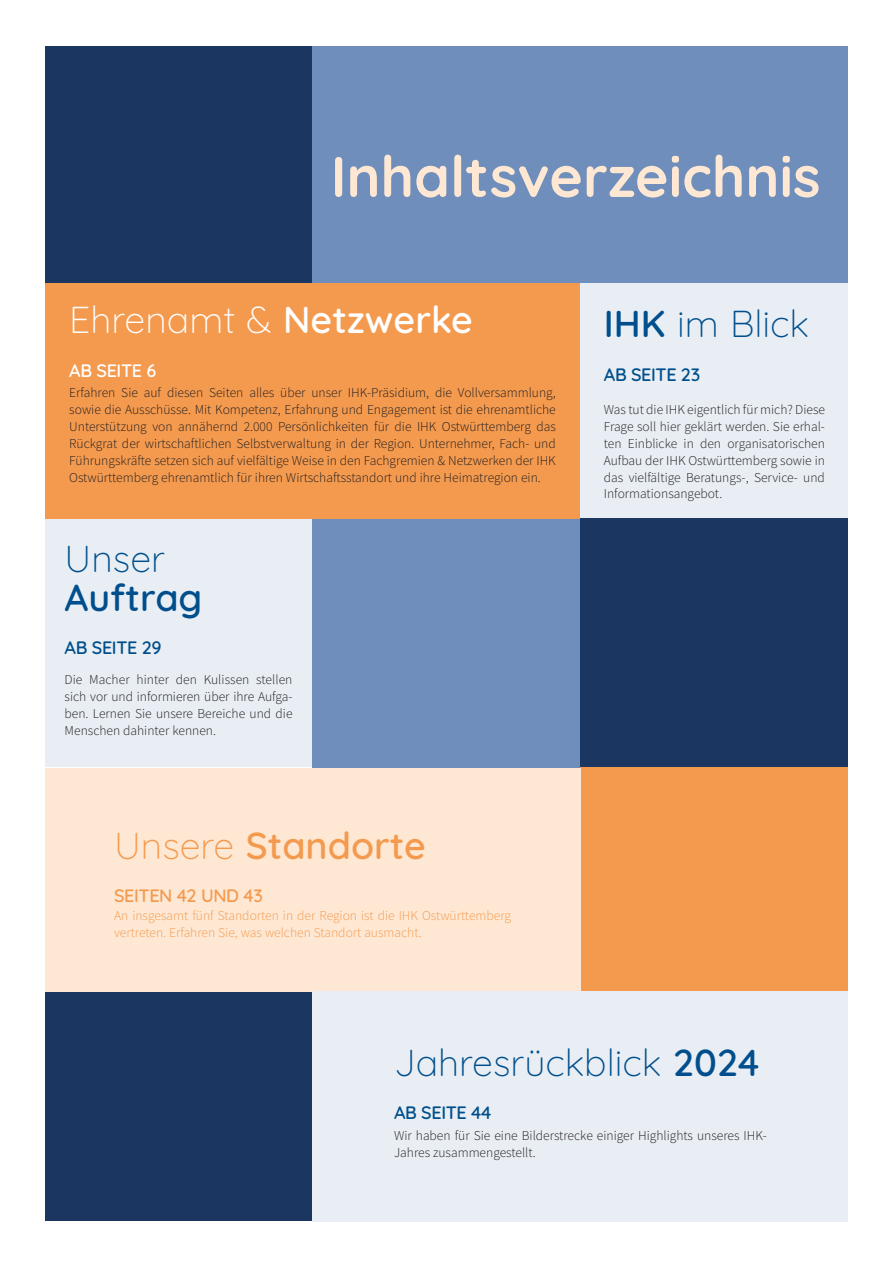
<style>
.page{position:relative;width:893px;height:1263px;background:#fff}
.page>*{position:absolute;margin:0;border:0;box-sizing:border-box;transform-origin:0 0}
.t1{font:700 57.15px "Quicksand";color:#fee8d3}
.t2{font:300 37.5px "Quicksand";color:#004f8c}
.t3{font:300 37.5px "Quicksand";color:#fff}
.t4{font:600 37.5px "Quicksand";color:#f49a4f}
.t5{font:600 37.5px "Quicksand";color:#004f8c}
.t6{font:600 18px "Quicksand";letter-spacing:-.02em;color:#004f8c}
.t7{font:600 18px "Quicksand";letter-spacing:-.02em;color:#f49a4f}
.t8{font:600 18px "Quicksand";letter-spacing:-.02em;color:#fff}
.t9{font:300 13.5px/16.8px "Source Sans Pro";color:#231f20;text-align:justify}
.t10{font:300 13.5px/16.8px "Source Sans Pro";color:#f49a4f}
.s1{font-weight:600}
.s2{font-weight:300}
</style>
<div class="page">
<div style="left:45px;top:46px;width:268px;height:238px;background:#1b3661"></div>
<div style="left:580px;top:767px;width:268px;height:224px;background:#f49a4f"></div>
<div style="left:45px;top:992px;width:268px;height:229px;background:#1b3661"></div>
<div style="left:45px;top:520px;width:268px;height:247px;background:#e8eef4"></div>
<div style="left:313px;top:46px;width:535px;height:237px;background:#6f8ebb"></div>
<div style="left:45px;top:768px;width:535px;height:223px;background:#fee8d3"></div>
<div style="left:45px;top:283px;width:535px;height:235px;background:#f49a4f"></div>
<div style="left:313px;top:991px;width:535px;height:230px;background:#e8eef4"></div>
<div style="left:580px;top:283px;width:268px;height:235px;background:#e8eef4"></div>
<div style="left:580px;top:518px;width:268px;height:249px;background:#1b3661"></div>
<div style="left:313px;top:519px;width:267px;height:248px;background:#6f8ebb"></div>
<h1 class="t1" style="left:331px;top:132px;width:491px">Inhaltsverzeichnis</h1>
<h2 class="t3" style="left:69px;top:291px;width:405px">Ehrenamt &amp; <span class="s1">Netzwerke</span></h2>
<h3 class="t8" style="left:69px;top:356px;width:88px">AB SEITE 6</h3>
<p class="t9" style="left:69px;top:384px;width:488px">Erfahren Sie auf diesen Seiten alles über unser IHK-Präsidium, die Vollversammlung, sowie die Ausschüsse. Mit Kompetenz, Erfahrung und Engagement ist die ehrenamtliche Unterstützung von annähernd 2.000 Persönlichkeiten für die IHK Ostwürttemberg das Rückgrat der wirtschaftlichen Selbstverwaltung in der Region. Unternehmer, Fach- und Führungskräfte setzen sich auf vielfältige Weise in den Fachgremien &amp; Netzwerken der IHK Ostwürttemberg ehrenamtlich für ihren Wirtschaftsstandort und ihre Heimatregion ein.</p>
<h2 class="t2" style="left:65px;top:529px;width:102px">Unser</h2>
<h2 class="t5" style="left:65px;top:569px;width:139px">Auftrag</h2>
<h3 class="t6" style="left:65px;top:634px;width:99px">AB SEITE 29</h3>
<p class="t9" style="left:65px;top:671px;width:229px">Die Macher hinter den Kulissen stellen sich vor und informieren über ihre Aufga&shy;ben. Lernen Sie unsere Bereiche und die Menschen dahinter kennen.</p>
<h2 class="t4" style="left:114px;top:816px;width:313px"><span class="s2">Unsere</span> Standorte</h2>
<h3 class="t7" style="left:114px;top:881px;width:150px">SEITEN 42 UND 43</h3>
<p class="t10" style="left:114px;top:907px;width:398px">An insgesamt fünf Standorten in der Region ist die IHK Ostwürttemberg vertreten. Erfahren Sie, was welchen Standort ausmacht.</p>
<h2 class="t2" style="left:604px;top:295px;width:207px"><span class="s1">IHK</span> im Blick</h2>
<h3 class="t6" style="left:604px;top:360px;width:98px">AB SEITE 23</h3>
<p class="t9" style="left:604px;top:401px;width:223px">Was tut die IHK eigentlich für mich? Diese Frage soll hier geklärt werden. Sie erhal&shy;ten Einblicke in den organisatorischen Aufbau der IHK Ostwürttemberg sowie in das vielfältige Beratungs-, Service- und Informationsangebot.</p>
<h2 class="t2" style="left:394px;top:1034px;width:367px">Jahresrückblick <span class="s1">2024</span></h2>
<h3 class="t6" style="left:394px;top:1099px;width:99px">AB SEITE 44</h3>
<p class="t9" style="left:394px;top:1127px;width:374px">Wir haben für Sie eine Bilderstrecke einiger Highlights unseres IHK-<br>Jahres zusammengestellt.</p>
</div>
